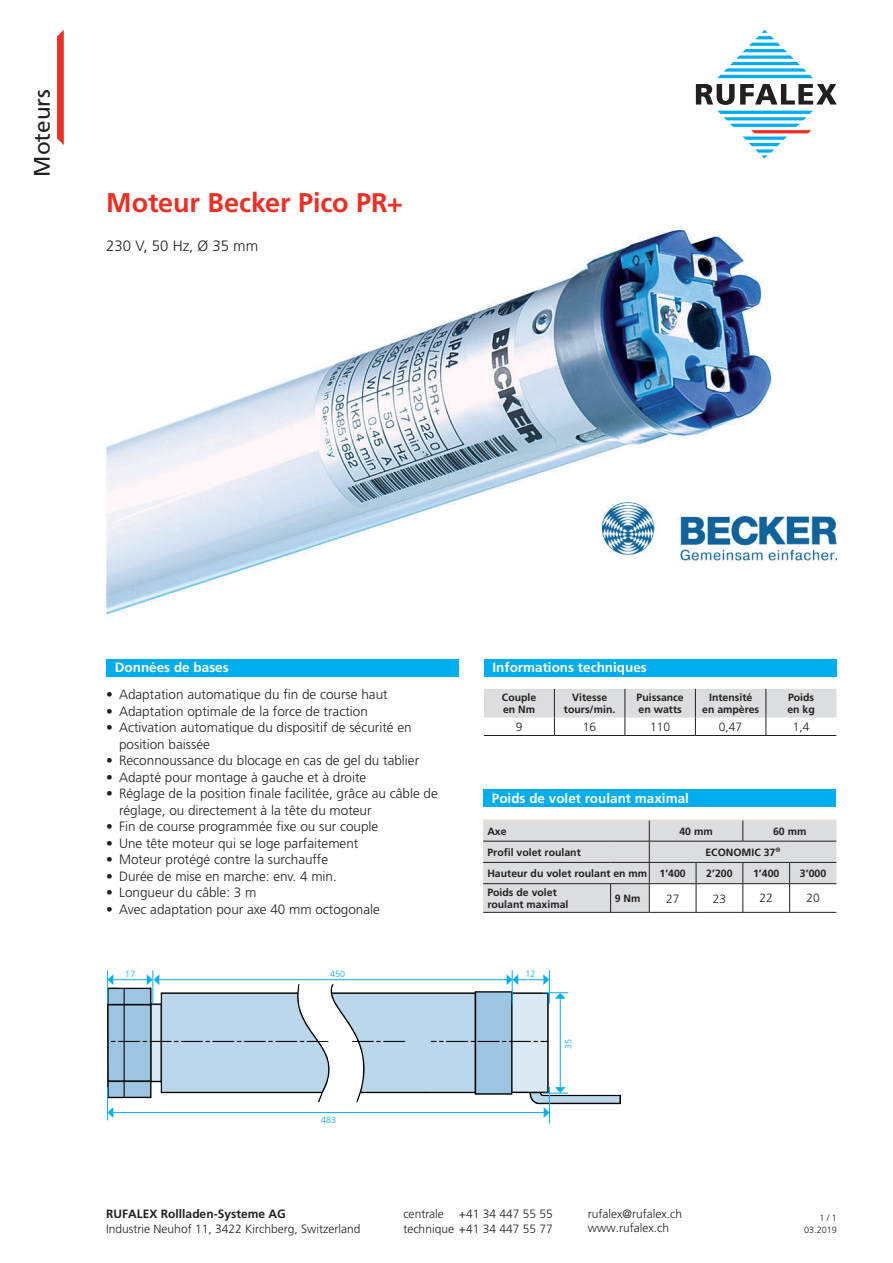
<style>
.page{position:relative;width:893px;height:1263px;background:#fff}
.page>*{position:absolute;margin:0;border:0;box-sizing:border-box;transform-origin:0 0}
.t1{font:700 27px "Frutiger";letter-spacing:-.005em;color:#ee2e22}
.t2{font:23.1px "Frutiger LT Std";letter-spacing:.01em;color:#231f20}
.t3{font:22.5px "Frutiger";color:#231f20}
.t4{font:300 15px "Frutiger";letter-spacing:-.005em;color:#231f20}
.t5{font:300 13.5px/16.5px "Frutiger";color:#231f20}
.t6{font:700 13.5px "Frutiger";color:#fff}
.t7{font:300 12px "Frutiger";color:#231f20}
.t8{font:300 12px/14.2px "Frutiger LT Std";color:#231f20}
.t9{font:700 12px "Frutiger";color:#231f20}
.t10{font:700 10.5px/12px "Frutiger";color:#231f20}
.t11{font:300 9px "Frutiger";color:#00aeef}
.t12{font:300 9px/12px "Frutiger";color:#231f20;text-align:right}
</style>
<div class="page">
<img style="left:107px;top:974px;width:514px;height:138px">
<img style="left:106px;top:226px;width:667px;height:389px">
<hr style="left:112px;top:1112px;width:433px;height:1px;background:#00aeef">
<svg style="left:108px;top:1107px;width:5px;height:11px"></svg>
<svg style="left:544px;top:1107px;width:5px;height:11px"></svg>
<hr style="left:560px;top:998px;width:1px;height:90px;background:#00aeef">
<hr style="left:112px;top:979px;width:36px;height:1px;background:#00aeef">
<svg style="left:108px;top:974px;width:5px;height:11px"></svg>
<hr style="left:158px;top:979px;width:350px;height:1px;background:#00aeef">
<svg style="left:147px;top:974px;width:12px;height:11px"></svg>
<svg style="left:507px;top:974px;width:42px;height:11px"></svg>
<hr style="left:107px;top:1087px;width:1px;height:33px;background:#00aeef">
<hr style="left:107px;top:970px;width:1px;height:33px;background:#00aeef">
<hr style="left:512px;top:970px;width:1px;height:33px;background:#00aeef">
<hr style="left:153px;top:970px;width:1px;height:33px;background:#00aeef">
<hr style="left:549px;top:970px;width:1px;height:33px;background:#00aeef">
<hr style="left:549px;top:1087px;width:1px;height:37px;background:#00aeef">
<svg style="left:543px;top:992px;width:25px;height:7px"></svg>
<svg style="left:543px;top:1087px;width:25px;height:7px"></svg>
<img style="left:602px;top:503px;width:235px;height:66px">
<svg style="left:484px;top:689px;width:352px;height:46px"></svg>
<hr style="left:484px;top:735px;width:70px;height:1px;background:#231f20">
<hr style="left:554px;top:735px;width:71px;height:1px;background:#231f20">
<hr style="left:625px;top:735px;width:70px;height:1px;background:#231f20">
<hr style="left:695px;top:735px;width:71px;height:1px;background:#231f20">
<hr style="left:766px;top:735px;width:70px;height:1px;background:#231f20">
<div style="left:106px;top:659px;width:353px;height:17px;background:#00aeef"></div>
<div style="left:484px;top:659px;width:353px;height:17px;background:#00aeef"></div>
<div style="left:483px;top:790px;width:353px;height:17px;background:#00aeef"></div>
<svg style="left:483px;top:821px;width:353px;height:91px;background:#d9dadb"></svg>
<hr style="left:483px;top:912px;width:128px;height:1px;background:#231f20">
<hr style="left:611px;top:912px;width:38px;height:1px;background:#231f20">
<hr style="left:649px;top:912px;width:47px;height:1px;background:#231f20">
<hr style="left:696px;top:912px;width:47px;height:1px;background:#231f20">
<hr style="left:743px;top:912px;width:47px;height:1px;background:#231f20">
<hr style="left:790px;top:912px;width:46px;height:1px;background:#231f20">
<hr style="left:483px;top:820px;width:128px;height:1px;background:#fddecf">
<hr style="left:611px;top:820px;width:38px;height:1px;background:#fddecf">
<hr style="left:649px;top:820px;width:47px;height:1px;background:#fddecf">
<hr style="left:696px;top:820px;width:47px;height:1px;background:#fddecf">
<hr style="left:743px;top:820px;width:47px;height:1px;background:#fddecf">
<hr style="left:790px;top:820px;width:46px;height:1px;background:#fddecf">
<svg style="left:717px;top:30px;width:96px;height:48px"></svg>
<svg style="left:717px;top:111px;width:96px;height:48px"></svg>
<svg style="left:696px;top:84px;width:141px;height:21px"></svg>
<svg style="left:57px;top:30px;width:7px;height:115px"></svg>
<h3 class="t3" style="left:29px;top:177px;width:89px;rotate:-90deg">Moteurs</h3>
<h2 class="t2" style="left:47px;top:100px;width:158px;rotate:90deg">ECONOMIC 37</h2>
<h1 class="t1" style="left:106px;top:187px;width:298px">Moteur Becker Pico PR+</h1>
<p class="t4" style="left:106px;top:237px;width:153px">230 V, 50 Hz, Ø 35 mm</p>
<p class="t6" style="left:115px;top:660px;width:116px">Données de bases</p>
<p class="t6" style="left:492px;top:660px;width:156px">Informations techniques</p>
<p class="t5" style="left:106px;top:686px;width:283px">• Adaptation automatique du fin de course haut</p>
<p class="t5" style="left:106px;top:703px;width:263px">• Adaptation optimale de la force de traction</p>
<p class="t5" style="left:119px;top:719px;width:294px;text-indent:-13px">• Activation automatique du dispositif de sécurité en position baissée</p>
<p class="t5" style="left:106px;top:752px;width:314px">• Reconnoussance du blocage en cas de gel du tablier</p>
<p class="t5" style="left:106px;top:769px;width:262px">• Adapté pour montage à gauche et à droite</p>
<p class="t5" style="left:119px;top:785px;width:320px;text-indent:-13px">• Réglage de la position finale facilitée, grâce au câble de réglage, ou directement à la tête du moteur</p>
<p class="t5" style="left:106px;top:818px;width:274px">• Fin de course programmée fixe ou sur couple</p>
<p class="t5" style="left:106px;top:835px;width:254px">• Une tête moteur qui se loge parfaitement</p>
<p class="t5" style="left:106px;top:851px;width:223px">• Moteur protégé contre la surchauffe</p>
<p class="t5" style="left:106px;top:868px;width:232px">• Durée de mise en marche: env. 4 min.</p>
<p class="t5" style="left:106px;top:884px;width:152px">• Longueur du câble: 3 m</p>
<p class="t5" style="left:106px;top:901px;width:275px">• Avec adaptation pour axe 40 mm octogonale</p>
<p class="t10" style="left:502px;top:691px;width:36px">Couple en Nm</p>
<p class="t10" style="left:564px;top:691px;width:53px;text-align:center">Vitesse tours/min.</p>
<p class="t10" style="left:636px;top:691px;width:49px">Puissance en watts</p>
<p class="t10" style="left:702px;top:691px;width:58px;text-align:center">Intensité en ampères</p>
<p class="t10" style="left:787px;top:691px;width:29px">Poids en kg</p>
<p class="t7" style="left:516px;top:720px;width:8px">9</p>
<p class="t7" style="left:583px;top:720px;width:15px">16</p>
<p class="t7" style="left:650px;top:720px;width:22px">110</p>
<p class="t7" style="left:719px;top:720px;width:25px">0,47</p>
<p class="t7" style="left:793px;top:720px;width:18px">1,4</p>
<p class="t6" style="left:492px;top:790px;width:199px">Poids de volet roulant maximal</p>
<p class="t10" style="left:487px;top:825px;width:21px">Axe</p>
<p class="t10" style="left:679px;top:825px;width:35px">40 mm</p>
<p class="t10" style="left:773px;top:825px;width:35px">60 mm</p>
<p class="t10" style="left:487px;top:846px;width:95px">Profil volet roulant</p>
<p class="t10" style="left:705px;top:846px;width:77px">ECONOMIC 37<sup>®</sup></p>
<p class="t10" style="left:487px;top:867px;width:200px">Hauteur du volet roulant en mm 1’400</p>
<p class="t10" style="left:706px;top:867px;width:28px">2’200</p>
<p class="t10" style="left:753px;top:867px;width:28px">1’400</p>
<p class="t10" style="left:800px;top:867px;width:28px">3’000</p>
<p class="t10" style="left:487px;top:886px;width:83px">Poids de volet roulant maximal</p>
<p class="t10" style="left:615px;top:892px;width:27px">9 Nm</p>
<p class="t7" style="left:666px;top:892px;width:15px">27</p>
<p class="t7" style="left:713px;top:892px;width:15px">23</p>
<p class="t7" style="left:760px;top:891px;width:15px">22</p>
<p class="t7" style="left:806px;top:891px;width:15px">20</p>
<p class="t11" style="left:125px;top:969px;width:12px">17</p>
<p class="t11" style="left:330px;top:969px;width:17px">450</p>
<p class="t11" style="left:526px;top:969px;width:12px">12</p>
<p class="t11" style="left:321px;top:1115px;width:17px">483</p>
<p class="t11" style="left:563px;top:1049px;width:12px;rotate:-90deg">35</p>
<p class="t9" style="left:106px;top:1207px;width:181px">RUFALEX Rollladen-Systeme AG</p>
<p class="t7" style="left:403px;top:1207px;width:151px">centrale +41 34 447 55 55</p>
<p class="t7" style="left:106px;top:1222px;width:256px">Industrie Neuhof 11, 3422 Kirchberg, Switzerland</p>
<p class="t7" style="left:403px;top:1222px;width:151px">technique +41 34 447 55 77</p>
<p class="t8" style="left:588px;top:1207px;width:96px">rufalex@rufalex.ch www.rufalex.ch</p>
<p class="t12" style="left:804px;top:1212px;width:34px">1 / 1<br>03.2019</p>
</div>
